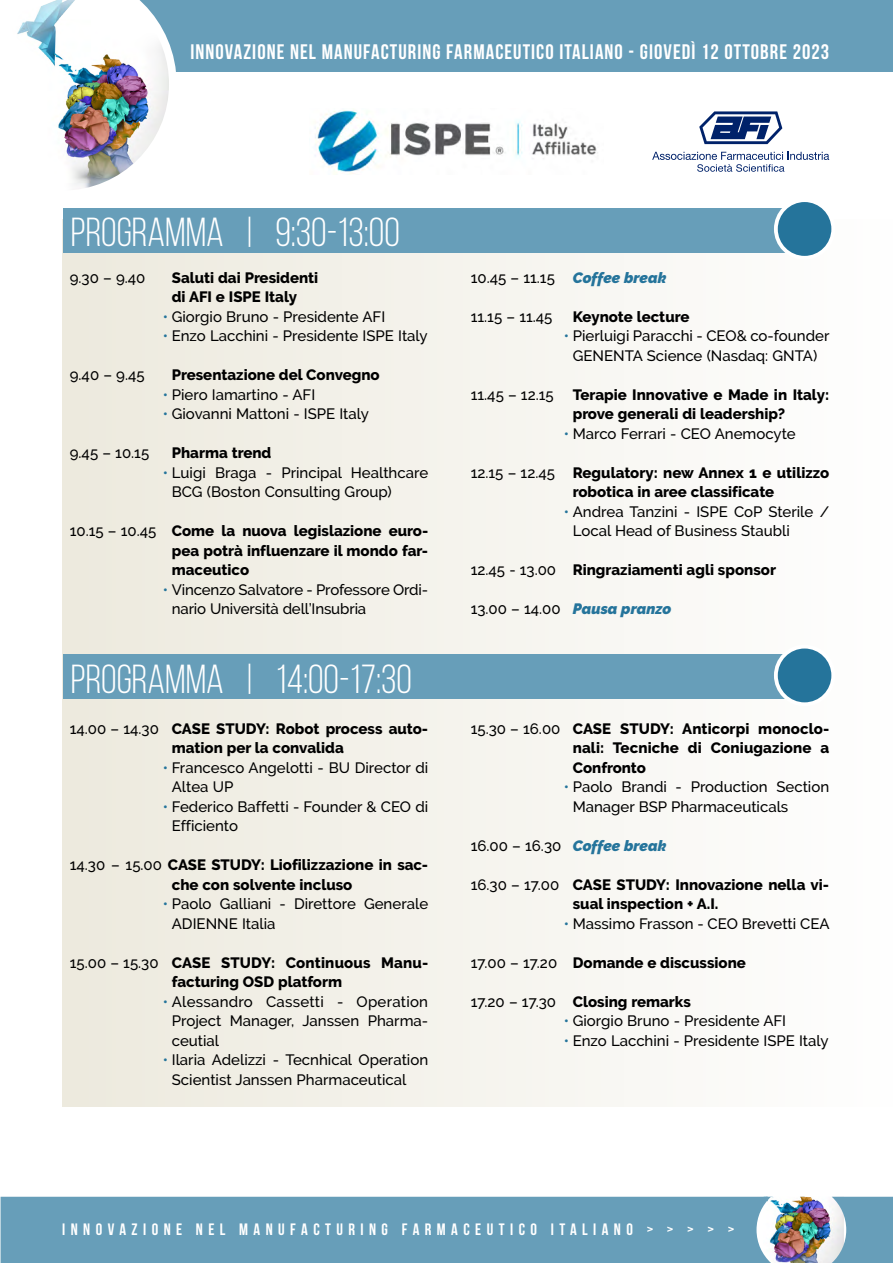
<style>
.page{position:relative;width:893px;height:1263px;background:#fff}
.page>*{position:absolute;margin:0;border:0;box-sizing:border-box;transform-origin:0 0}
.t1{font:40.5px "Bebas Neue";color:#fff}
.t2{font:21px "Bebas Neue";letter-spacing:.05em;color:#fff}
.t3{font:700 16.5px "Bebas Neue";letter-spacing:.33em;color:#fff}
.t4{font:500 15px/19.5px "Raleway";color:#000}
.t5{font:800 15px/19.5px "Raleway";color:#000}
.s1{color:#25749b}
.s2{font-weight:500}
.s3{font-weight:900;font-style:italic;color:#25749b}
</style>
<div class="page">
<div style="left:0;top:0;width:893px;height:71px;background:#679eb9"></div>
<svg style="left:0;top:0;width:177px;height:72px"></svg>
<img style="left:9px;top:0;width:160px;height:189px">
<img style="left:771px;top:1197px;width:61px;height:66px">
<svg style="left:832px;top:1197px;width:61px;height:66px;background:#7caac1"></svg>
<div style="left:1px;top:1197px;width:770px;height:66px;background:#679eb9"></div>
<div style="left:63px;top:219px;width:830px;height:888px;background:linear-gradient(to right,#ece9de,#fefefe)"></div>
<div style="left:63px;top:208px;width:723px;height:44px;background:#679eb9"></div>
<div style="left:776px;top:200px;width:57px;height:58px;background:#25749b;border-radius:50%"></div>
<div style="left:774px;top:198px;width:61px;height:62px;border:4px solid #fff;border-radius:50%"></div>
<svg style="left:699px;top:111px;width:83px;height:33px"></svg>
<svg style="left:652px;top:152px;width:177px;height:20px"></svg>
<img style="left:315px;top:110px;width:283px;height:64px">
<div style="left:63px;top:655px;width:723px;height:44px;background:#679eb9"></div>
<div style="left:776px;top:647px;width:57px;height:57px;background:#25749b;border-radius:50%"></div>
<div style="left:774px;top:645px;width:61px;height:61px;border:4px solid #fff;border-radius:50%"></div>
<h2 class="t2" style="left:191px;top:40px;width:640px">INNOVAZIONE NEL MANUFACTURING FARMACEUTICO ITALIANO - GIOVEDÌ 12 OTTOBRE 2023</h2>
<h1 class="t1" style="left:71px;top:211px;width:330px">PROGRAMMA | 9:30-13:00</h1>
<p class="t4" style="left:70px;top:267px;width:77px">9.30 – 9.40</p>
<p class="t5" style="left:172px;top:268px;width:148px">Saluti dai Presidenti di AFI e ISPE Italy</p>
<p class="t4" style="left:163px;top:306px;width:224px"><span class="s1">•</span> Giorgio Bruno - Presidente AFI</p>
<p class="t4" style="left:163px;top:326px;width:266px"><span class="s1">•</span> Enzo Lacchini - Presidente ISPE Italy</p>
<p class="t4" style="left:70px;top:365px;width:76px">9.40 – 9.45</p>
<p class="t5" style="left:172px;top:365px;width:209px">Presentazione del Convegno</p>
<p class="t4" style="left:163px;top:384px;width:154px"><span class="s1">•</span> Piero Iamartino - AFI</p>
<p class="t4" style="left:163px;top:404px;width:208px"><span class="s1">•</span> Giovanni Mattoni - ISPE Italy</p>
<p class="t4" style="left:70px;top:443px;width:81px">9.45 – 10.15</p>
<p class="t5" style="left:172px;top:443px;width:101px">Pharma trend</p>
<p class="t4" style="left:172px;top:462px;width:258px;text-indent:-9px"><span class="s1">•</span> Luigi Braga - Principal Healthcare<br>BCG (Boston Consulting Group)</p>
<p class="t5" style="left:172px;top:521px;width:258px;text-align:justify;text-indent:-102px"><span class="s2">10.15 – 10.45</span> Come la nuova legislazione euro&shy;pea potrà influenzare il mondo far&shy;maceutico</p>
<p class="t4" style="left:172px;top:579px;width:258px;text-indent:-9px"><span class="s1">•</span> Vincenzo Salvatore - Professore Ordi&shy;nario Università dell’Insubria</p>
<h1 class="t1" style="left:71px;top:657px;width:343px">PROGRAMMA | 14:00-17:30</h1>
<p class="t5" style="left:172px;top:719px;width:258px;text-indent:-102px"><span class="s2">14.00 – 14.30</span> CASE STUDY: Robot process auto&shy;mation per la convalida</p>
<p class="t4" style="left:172px;top:758px;width:258px;text-indent:-9px"><span class="s1">•</span> Francesco Angelotti - BU Director di<br>Altea UP</p>
<p class="t4" style="left:172px;top:797px;width:258px;text-indent:-9px"><span class="s1">•</span> Federico Baffetti - Founder &amp; CEO di<br>Efficiento</p>
<p class="t5" style="left:172px;top:855px;width:258px;text-indent:-102px"><span class="s2">14.30 – 15.00</span> CASE STUDY: Liofilizzazione in sac&shy;che con solvente incluso</p>
<p class="t4" style="left:172px;top:894px;width:258px;text-indent:-9px"><span class="s1">•</span> Paolo Galliani - Direttore Generale<br>ADIENNE Italia</p>
<p class="t5" style="left:172px;top:953px;width:258px;text-indent:-102px"><span class="s2">15.00 – 15.30</span> CASE STUDY: Continuous Manu&shy;facturing OSD platform</p>
<p class="t4" style="left:172px;top:992px;width:258px;text-align:justify;text-indent:-9px"><span class="s1">•</span> Alessandro Cassetti - Operation Project Manager, Janssen Pharma&shy;ceutial</p>
<p class="t4" style="left:172px;top:1050px;width:258px;text-indent:-9px"><span class="s1">•</span> Ilaria Adelizzi - Tecnhical Operation<br>Scientist Janssen Pharmaceutical</p>
<p class="t4" style="left:471px;top:267px;width:197px">10.45 – 11.15 <span class="s3">Coffee break</span></p>
<p class="t4" style="left:471px;top:306px;width:83px">11.15 – 11.45</p>
<p class="t5" style="left:573px;top:307px;width:118px">Keynote lecture</p>
<p class="t4" style="left:564px;top:326px;width:267px;text-align:center"><span class="s1">•</span> Pierluigi Paracchi - CEO&amp; co-founder<br>GENENTA Science (Nasdaq: GNTA)</p>
<p class="t4" style="left:471px;top:384px;width:84px">11.45 – 12.15</p>
<p class="t5" style="left:573px;top:385px;width:258px">Terapie Innovative e Made in Italy: prove generali di leadership?</p>
<p class="t4" style="left:564px;top:423px;width:234px"><span class="s1">•</span> Marco Ferrari - CEO Anemocyte</p>
<p class="t5" style="left:573px;top:463px;width:258px;text-indent:-102px"><span class="s2">12.15 – 12.45</span> Regulatory: new Annex 1 e utilizzo robotica in aree classificate</p>
<p class="t4" style="left:573px;top:501px;width:258px;text-indent:-9px"><span class="s1">•</span> Andrea Tanzini - ISPE CoP Sterile /<br>Local Head of Business Staubli</p>
<p class="t5" style="left:471px;top:560px;width:307px"><span class="s2">12.45 - 13.00</span> Ringraziamenti agli sponsor</p>
<p class="t4" style="left:471px;top:599px;width:202px">13.00 – 14.00 <span class="s3">Pausa pranzo</span></p>
<p class="t5" style="left:573px;top:719px;width:258px;text-align:justify;text-indent:-102px"><span class="s2">15.30 – 16.00</span> CASE STUDY: Anticorpi monoclo&shy;nali: Tecniche di Coniugazione a Confronto</p>
<p class="t4" style="left:573px;top:777px;width:258px;text-indent:-9px"><span class="s1">•</span> Paolo Brandi - Production Section<br>Manager BSP Pharmaceuticals</p>
<p class="t4" style="left:471px;top:836px;width:197px">16.00 – 16.30 <span class="s3">Coffee break</span></p>
<p class="t5" style="left:471px;top:875px;width:360px;text-align:center"><span class="s2">16.30 – 17.00</span> CASE STUDY: Innovazione nella vi&shy;sual inspection + A.I.</p>
<p class="t4" style="left:564px;top:914px;width:267px"><span class="s1">•</span> Massimo Frasson - CEO Brevetti CEA</p>
<p class="t5" style="left:471px;top:953px;width:277px"><span class="s2">17.00 – 17.20</span> Domande e discussione</p>
<p class="t5" style="left:471px;top:992px;width:222px"><span class="s2">17.20 – 17.30</span> Closing remarks</p>
<p class="t4" style="left:564px;top:1011px;width:224px"><span class="s1">•</span> Giorgio Bruno - Presidente AFI</p>
<p class="t4" style="left:564px;top:1031px;width:266px"><span class="s1">•</span> Enzo Lacchini - Presidente ISPE Italy</p>
<p class="t3" style="left:62px;top:1220px;width:673px">INNOVAZIONE NEL MANUFACTURING FARMACEUTICO ITALIANO &gt; &gt; &gt; &gt; &gt;</p>
</div>
